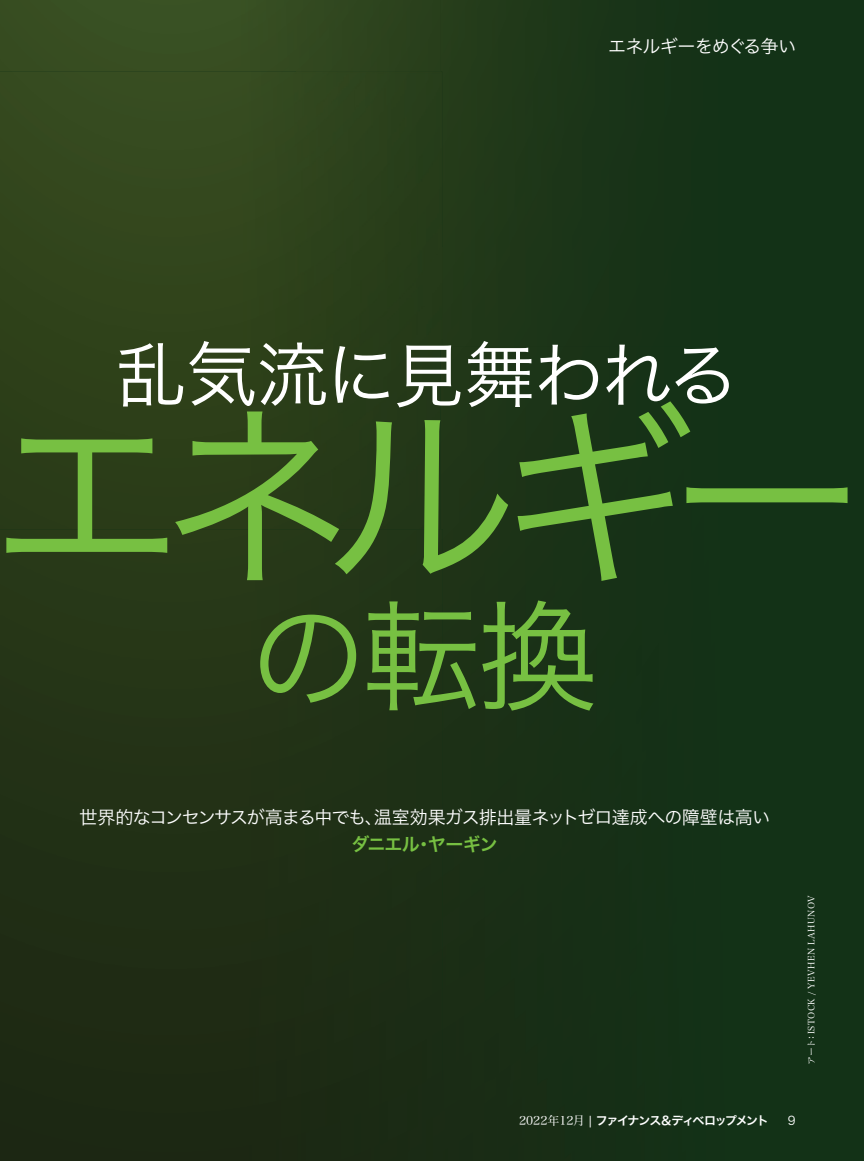
<style>
.page{position:relative;width:864px;height:1161px;background:#133217}
.page>*{position:absolute;margin:0;border:0;box-sizing:border-box;transform-origin:0 0}
.t1{font:195px "Hira Kaku Pro N W3";letter-spacing:-.12em;color:#77c042}
.t2{font:120px "Hira Kaku Pro N W3";color:#77c042}
.t3{font:71.1px "Hira Kaku Pro N W3";letter-spacing:-.03em;color:#fff}
.t4{font:18px "Hira Kaku Pro N W3";letter-spacing:-.045em;color:#fff}
.t5{font:18px "Hira Kaku Pro N W6";letter-spacing:-.045em;color:#77c042}
.t6{font:12px "Hira Kaku Pro N W6";letter-spacing:-.12em;color:#fff}
.t7{font:12px "Hira Kaku Pro N W3";color:#fff}
.t8{font:9px "Hira Min Pro W3";letter-spacing:.04em;color:#fff}
.s1{font-family:"Hira Min Pro W3"}
.s2{font-family:"Hira Kaku Pro N W3"}
</style>
<div class="page">
<img style="left:0;top:0;width:552px;height:1161px">
<p class="t4" style="left:608px;top:30px;width:189px">エネルギーをめぐる争い</p>
<h3 class="t3" style="left:115px;top:312px;width:625px">乱気流に見舞われる</h3>
<h1 class="t1" style="left:-11px;top:323px;width:877px">エネルギー</h1>
<h2 class="t2" style="left:248px;top:550px;width:351px">の転換</h2>
<p class="t4" style="left:79px;top:801px;width:692px">世界的なコンセンサスが高まる中でも、温室効果ガス排出量ネットゼロ達成への障壁は高い</p>
<p class="t5" style="left:352px;top:828px;width:148px">ダニエル・ヤーギン</p>
<p class="t8" style="left:804px;top:1065px;width:171px;rotate:-90deg">アート：ISTOCK / YEVHEN LAHUNOV</p>
<p class="t6" style="left:519px;top:1110px;width:251px"><span class="s1">2022年12月</span> <span class="s2">|</span> ファイナンス＆ディベロップメント</p>
<p class="t7" style="left:788px;top:1110px;width:9px">9</p>
</div>
